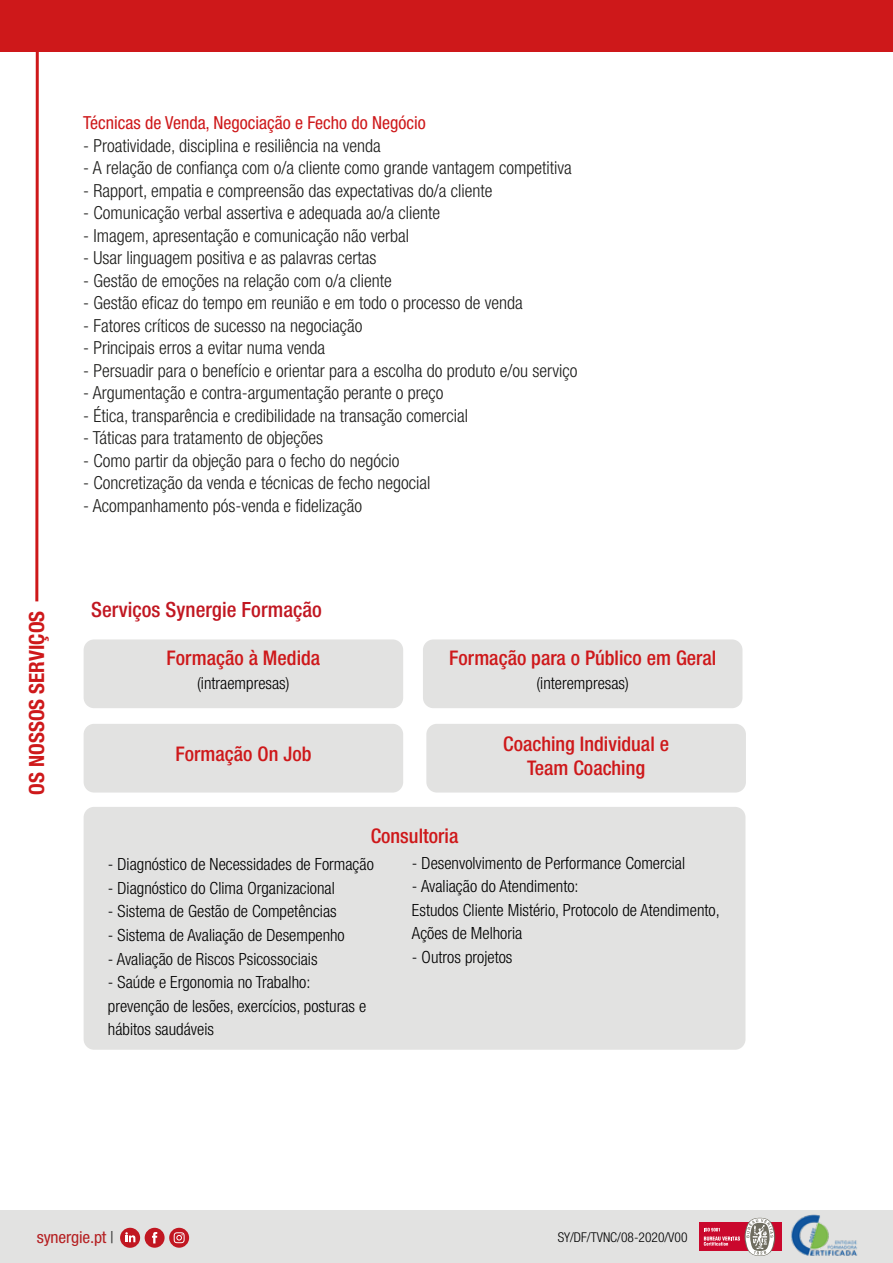
<style>
.page{position:relative;width:893px;height:1263px;background:#fff}
.page>*{position:absolute;margin:0;border:0;box-sizing:border-box;transform-origin:0 0}
.t1{font:500 condensed 21px "Helvetica Neue LT Std";color:#c11721}
.t2{font:700 condensed 21px "Helvetica Neue LT Std";color:#ce181a}
.t3{font:500 condensed 20.25px/23.5px "Helvetica Neue LT Std";color:#ce181a;text-align:center}
.t4{font:300 condensed 18px "Helvetica Neue LT Std";color:#1d1d1b}
.t5{font:condensed 18px "Helvetica Neue LT Std";color:#ce181a}
.t6{font:300 condensed 16.8px/23.5px "Helvetica Neue LT Std";color:#000}
.t7{font:condensed 16.5px "Helvetica Neue LT Std";letter-spacing:-.01em;color:#b51f21;scale:1.06 1}
.t8{font:300 condensed 13.5px "Helvetica Neue LT Std";color:#000}
.s1{color:#3c3c3b}
</style>
<div class="page">
<div style="left:0;top:0;width:893px;height:52px;background:#ce181a"></div>
<svg style="left:35px;top:52px;width:4px;height:550px;background:#d95153"></svg>
<div style="left:84px;top:639px;width:319px;height:69px;background:#e2e2e1;border-radius:10px"></div>
<div style="left:423px;top:639px;width:319px;height:69px;background:#e2e2e1;border-radius:10px"></div>
<div style="left:84px;top:724px;width:319px;height:68px;background:#e2e2e1;border-radius:10px"></div>
<div style="left:426px;top:724px;width:320px;height:68px;background:#e2e2e1;border-radius:10px"></div>
<div style="left:84px;top:807px;width:661px;height:243px;background:#e2e2e1;border-radius:10px"></div>
<div style="left:0;top:1210px;width:893px;height:53px;background:#e2e2e1"></div>
<img style="left:791px;top:1214px;width:66px;height:42px">
<div style="left:700px;top:1223px;width:82px;height:28px;background:#ca082d"></div>
<svg style="left:704px;top:1218px;width:71px;height:38px"></svg>
<svg style="left:169px;top:1228px;width:20px;height:20px"></svg>
<svg style="left:174px;top:1232px;width:11px;height:11px"></svg>
<div style="left:145px;top:1228px;width:20px;height:20px;background:#c11721;border-radius:50%"></div>
<svg style="left:152px;top:1232px;width:5px;height:11px"></svg>
<div style="left:120px;top:1228px;width:20px;height:20px;background:#c11721;border-radius:50%"></div>
<svg style="left:125px;top:1232px;width:10px;height:10px"></svg>
<p class="t2" style="left:24px;top:794px;width:185px;rotate:-90deg">OS NOSSOS SERVIÇOS</p>
<p class="t5" style="left:83px;top:112px;width:344px">Técnicas de Venda, Negociação e Fecho do Negócio</p>
<p class="t4" style="left:83px;top:135px;width:299px">- Proatividade, disciplina e resiliência na venda</p>
<p class="t4" style="left:83px;top:158px;width:490px">- A relação de confiança com o/a cliente como grande vantagem competitiva</p>
<p class="t4" style="left:83px;top:180px;width:411px">- Rapport, empatia e compreensão das expectativas do/a cliente</p>
<p class="t4" style="left:83px;top:203px;width:359px">- Comunicação verbal assertiva e adequada ao/a cliente</p>
<p class="t4" style="left:83px;top:225px;width:328px">- Imagem, apresentação e comunicação não verbal</p>
<p class="t4" style="left:83px;top:248px;width:295px">- Usar linguagem positiva e as palavras certas</p>
<p class="t4" style="left:83px;top:270px;width:310px">- Gestão de emoções na relação com o/a cliente</p>
<p class="t4" style="left:83px;top:293px;width:441px">- Gestão eficaz do tempo em reunião e em todo o processo de venda</p>
<p class="t4" style="left:83px;top:315px;width:281px">- Fatores críticos de sucesso na negociação</p>
<p class="t4" style="left:83px;top:338px;width:244px">- Principais erros a evitar numa venda</p>
<p class="t4" style="left:83px;top:360px;width:496px">- Persuadir para o benefício e orientar para a escolha do produto e/ou serviço</p>
<p class="t4" style="left:83px;top:383px;width:362px">- Argumentação e contra-argumentação perante o preço</p>
<p class="t4" style="left:83px;top:405px;width:387px">- Ética, transparência e credibilidade na transação comercial</p>
<p class="t4" style="left:83px;top:428px;width:242px">- Táticas para tratamento de objeções</p>
<p class="t4" style="left:83px;top:450px;width:318px">- Como partir da objeção para o fecho do negócio</p>
<p class="t4" style="left:83px;top:473px;width:349px">- Concretização da venda e técnicas de fecho negocial</p>
<p class="t4" style="left:83px;top:495px;width:281px">- Acompanhamento pós-venda e fidelização</p>
<p class="t1" style="left:91px;top:597px;width:232px">Serviços Synergie Formação</p>
<p class="t3" style="left:167px;top:646px;width:155px">Formação à Medida</p>
<p class="t6" style="left:197px;top:671px;width:94px">(intraempresas)</p>
<p class="t3" style="left:449px;top:646px;width:269px">Formação para o Público em Geral</p>
<p class="t6" style="left:536px;top:671px;width:94px">(interempresas)</p>
<p class="t3" style="left:175px;top:742px;width:138px">Formação On Job</p>
<p class="t3" style="left:503px;top:732px;width:167px">Coaching Individual e<br>Team Coaching</p>
<p class="t3" style="left:371px;top:823px;width:89px">Consultoria</p>
<p class="t6" style="left:108px;top:852px;width:267px">- Diagnóstico de Necessidades de Formação</p>
<p class="t6" style="left:108px;top:876px;width:228px">- Diagnóstico do Clima Organizacional</p>
<p class="t6" style="left:108px;top:899px;width:230px">- Sistema de Gestão de Competências</p>
<p class="t6" style="left:108px;top:923px;width:238px">- Sistema de Avaliação de Desempenho</p>
<p class="t6" style="left:108px;top:947px;width:211px">- Avaliação de Riscos Psicossociais</p>
<p class="t6" style="left:108px;top:970px;width:260px">- Saúde e Ergonomia no Trabalho: prevenção de lesões, exercícios, posturas e hábitos saudáveis</p>
<p class="t6" style="left:412px;top:851px;width:275px">- Desenvolvimento de Performance Comercial</p>
<p class="t6" style="left:412px;top:874px;width:309px">- Avaliação do Atendimento:<br>Estudos Cliente Mistério, Protocolo de Atendimento,<br>Ações de Melhoria</p>
<p class="t6" style="left:412px;top:945px;width:102px">- Outros projetos</p>
<p class="t7" style="left:37px;top:1227px;width:74px">synergie.pt <span class="s1">|</span></p>
<p class="t8" style="left:558px;top:1229px;width:131px">SY/DF/TVNC/08-2020/V00</p>
</div>
